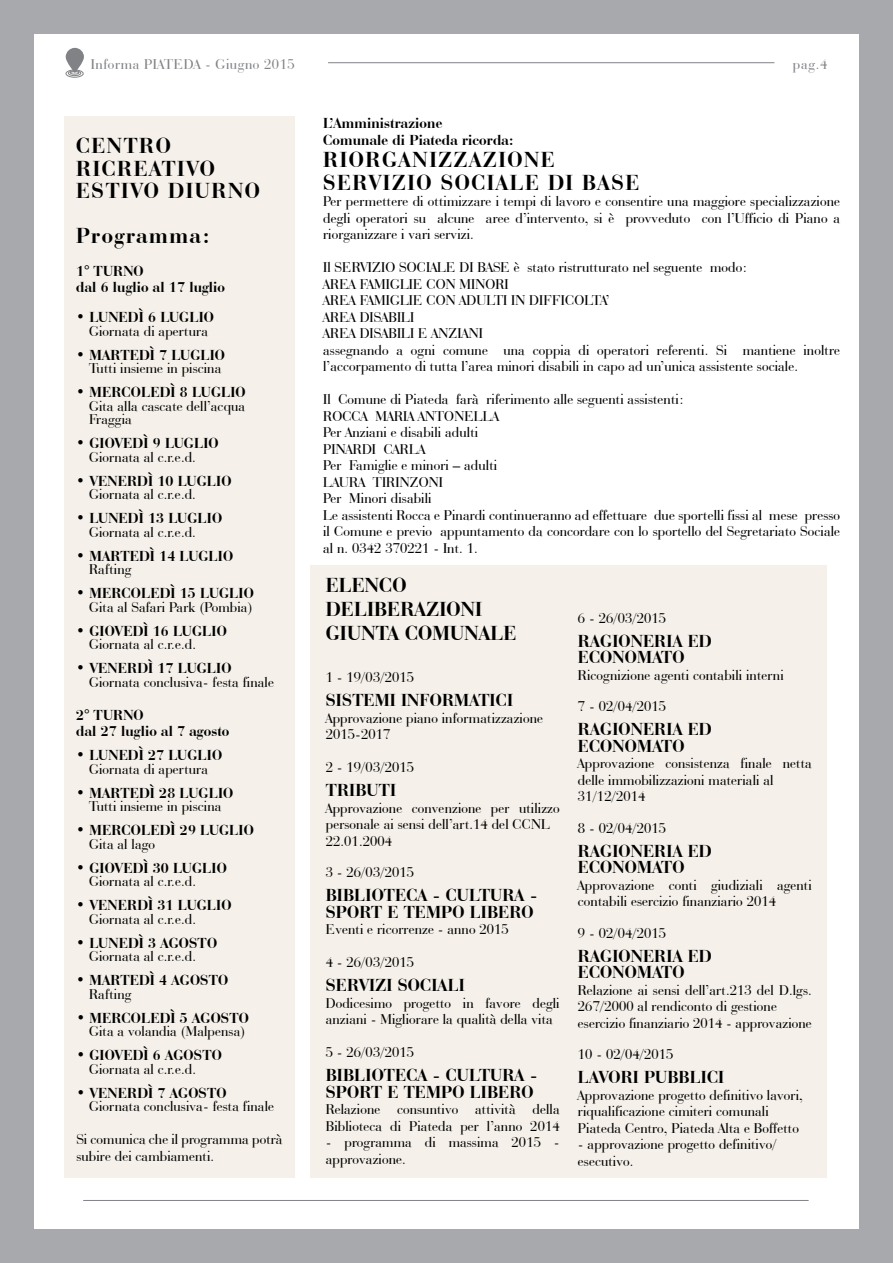
<style>
.page{position:relative;width:893px;height:1263px;background:#a7a9ac}
.page>*{position:absolute;margin:0;border:0;box-sizing:border-box;transform-origin:0 0}
.t1{font:700 22.5px/22.5px "Bauer Bodoni BT";letter-spacing:.07em;color:#000}
.t2{font:700 21px/24px "Bauer Bodoni BT";letter-spacing:.01em;color:#000}
.t3{font:700 18px/16.5px "Bauer Bodoni BT";letter-spacing:.01em;color:#000}
.t4{font:15px/16.5px "Bauer Bodoni BT";letter-spacing:.01em;color:#000}
.t5{font:700 15px/16.5px "Bauer Bodoni BT";letter-spacing:.01em;color:#000}
.t6{font:15px "Bauer Bodoni BT";letter-spacing:.04em;color:#808285}
</style>
<div class="page">
<div style="left:34px;top:34px;width:825px;height:1195px;background:#fff"></div>
<div style="left:310px;top:566px;width:517px;height:612px;background:#f5f1ea"></div>
<hr style="left:328px;top:62px;width:446px;height:1px;background:#808285">
<div style="left:66px;top:70px;width:18px;height:8px;border:1px solid #808285;border-radius:50%"></div>
<div style="left:68px;top:71px;width:13px;height:5px;border:1px solid #808285;border-radius:50%"></div>
<svg style="left:70px;top:72px;width:9px;height:2px"></svg>
<svg style="left:66px;top:48px;width:18px;height:25px"></svg>
<hr style="left:83px;top:1200px;width:726px;height:1px;background:#808285">
<div style="left:64px;top:117px;width:231px;height:1061px;background:#f5f1ea"></div>
<p class="t6" style="left:91px;top:55px;width:205px">Informa PIATEDA - Giugno 2015</p>
<p class="t6" style="left:793px;top:54px;width:36px">pag.4</p>
<h1 class="t1" style="left:76px;top:134px;width:185px">CENTRO<br>RICREATIVO<br>ESTIVO DIURNO</h1>
<h1 class="t1" style="left:76px;top:223px;width:135px">Programma:</h1>
<p class="t5" style="left:76px;top:262px;width:150px">1° TURNO<br>dal 6 luglio al 17 luglio</p>
<p class="t5" style="left:76px;top:308px;width:139px">• LUNEDÌ 6 LUGLIO</p>
<p class="t4" style="left:89px;top:322px;width:120px">Giornata di apertura</p>
<p class="t5" style="left:76px;top:346px;width:150px">• MARTEDÌ 7 LUGLIO</p>
<p class="t4" style="left:89px;top:360px;width:134px">Tutti insieme in piscina</p>
<p class="t5" style="left:76px;top:383px;width:171px">• MERCOLEDÌ 8 LUGLIO</p>
<p class="t4" style="left:89px;top:399px;width:158px;line-height:13.5px">Gita alla cascate dell’acqua<br>Fraggia</p>
<p class="t5" style="left:76px;top:434px;width:144px">• GIOVEDÌ 9 LUGLIO</p>
<p class="t4" style="left:89px;top:448px;width:108px">Giornata al c.r.e.d.</p>
<p class="t5" style="left:76px;top:472px;width:157px">• VENERDÌ 10 LUGLIO</p>
<p class="t4" style="left:89px;top:486px;width:108px">Giornata al c.r.e.d.</p>
<p class="t5" style="left:76px;top:509px;width:147px">• LUNEDÌ 13 LUGLIO</p>
<p class="t4" style="left:89px;top:523px;width:108px">Giornata al c.r.e.d.</p>
<p class="t5" style="left:76px;top:547px;width:158px">• MARTEDÌ 14 LUGLIO</p>
<p class="t4" style="left:89px;top:561px;width:44px">Rafting</p>
<p class="t5" style="left:76px;top:584px;width:179px">• MERCOLEDÌ 15 LUGLIO</p>
<p class="t4" style="left:89px;top:598px;width:165px">Gita al Safari Park (Pombia)</p>
<p class="t5" style="left:76px;top:622px;width:152px">• GIOVEDÌ 16 LUGLIO</p>
<p class="t4" style="left:89px;top:636px;width:108px">Giornata al c.r.e.d.</p>
<p class="t5" style="left:76px;top:659px;width:157px">• VENERDÌ 17 LUGLIO</p>
<p class="t4" style="left:89px;top:673px;width:186px">Giornata conclusiva- festa finale</p>
<p class="t5" style="left:76px;top:706px;width:155px">2° TURNO<br>dal 27 luglio al 7 agosto</p>
<p class="t5" style="left:76px;top:746px;width:147px">• LUNEDÌ 27 LUGLIO</p>
<p class="t4" style="left:89px;top:760px;width:120px">Giornata di apertura</p>
<p class="t5" style="left:76px;top:784px;width:158px">• MARTEDÌ 28 LUGLIO</p>
<p class="t4" style="left:89px;top:798px;width:134px">Tutti insieme in piscina</p>
<p class="t5" style="left:76px;top:821px;width:179px">• MERCOLEDÌ 29 LUGLIO</p>
<p class="t4" style="left:89px;top:835px;width:68px">Gita al lago</p>
<p class="t5" style="left:76px;top:859px;width:152px">• GIOVEDÌ 30 LUGLIO</p>
<p class="t4" style="left:89px;top:873px;width:108px">Giornata al c.r.e.d.</p>
<p class="t5" style="left:76px;top:896px;width:157px">• VENERDÌ 31 LUGLIO</p>
<p class="t4" style="left:89px;top:910px;width:108px">Giornata al c.r.e.d.</p>
<p class="t5" style="left:76px;top:934px;width:142px">• LUNEDÌ 3 AGOSTO</p>
<p class="t4" style="left:89px;top:948px;width:108px">Giornata al c.r.e.d.</p>
<p class="t5" style="left:76px;top:971px;width:153px">• MARTEDÌ 4 AGOSTO</p>
<p class="t4" style="left:89px;top:985px;width:44px">Rafting</p>
<p class="t5" style="left:76px;top:1009px;width:174px">• MERCOLEDÌ 5 AGOSTO</p>
<p class="t4" style="left:89px;top:1023px;width:158px">Gita a volandia (Malpensa)</p>
<p class="t5" style="left:76px;top:1046px;width:147px">• GIOVEDÌ 6 AGOSTO</p>
<p class="t4" style="left:89px;top:1060px;width:108px">Giornata al c.r.e.d.</p>
<p class="t5" style="left:76px;top:1084px;width:152px">• VENERDÌ 7 AGOSTO</p>
<p class="t4" style="left:89px;top:1098px;width:186px">Giornata conclusiva- festa finale</p>
<p class="t4" style="left:76px;top:1131px;width:208px">Si comunica che il programma potrà subire dei cambiamenti.</p>
<p class="t5" style="left:323px;top:115px;width:192px">L’Amministrazione<br>Comunale di Piateda ricorda:</p>
<h1 class="t1" style="left:323px;top:148px;width:318px">RIORGANIZZAZIONE<br>SERVIZIO SOCIALE DI BASE</h1>
<p class="t4" style="left:323px;top:193px;width:518px;text-align:justify">Per permettere di ottimizzare i tempi di lavoro e consentire una maggiore specializzazione degli operatori su alcune aree d’intervento, si è provveduto con l’Ufficio di Piano a riorganizzare i vari servizi.</p>
<p class="t4" style="left:323px;top:259px;width:518px">Il SERVIZIO SOCIALE DI BASE è stato ristrutturato nel seguente modo:<br>AREA FAMIGLIE CON MINORI<br>AREA FAMIGLIE CON ADULTI IN DIFFICOLTA’<br>AREA DISABILI<br>AREA DISABILI E ANZIANI<br>assegnando a ogni comune una coppia di operatori referenti. Si mantiene inoltre l’accorpamento di tutta l’area minori disabili in capo ad un’unica assistente sociale.</p>
<p class="t4" style="left:323px;top:391px;width:518px">Il Comune di Piateda farà riferimento alle seguenti assistenti:<br>ROCCA MARIA ANTONELLA<br>Per Anziani e disabili adulti<br>PINARDI CARLA<br>Per Famiglie e minori – adulti<br>LAURA TIRINZONI<br>Per Minori disabili<br>Le assistenti Rocca e Pinardi continueranno ad effettuare due sportelli fissi al mese presso il Comune e previo appuntamento da concordare con lo sportello del Segretariato Sociale al n. 0342 370221 - Int. 1.</p>
<h2 class="t2" style="left:326px;top:573px;width:192px">ELENCO<br>DELIBERAZIONI<br>GIUNTA COMUNALE</h2>
<p class="t4" style="left:326px;top:669px;width:90px">1 - 19/03/2015</p>
<p class="t3" style="left:326px;top:691px;width:189px">SISTEMI INFORMATICI</p>
<p class="t4" style="left:326px;top:709px;width:219px">Approvazione piano informatizzazione<br>2015-2017</p>
<p class="t4" style="left:326px;top:759px;width:90px">2 - 19/03/2015</p>
<p class="t3" style="left:326px;top:781px;width:72px">TRIBUTI</p>
<p class="t4" style="left:326px;top:799px;width:235px">Approvazione convenzione per utilizzo personale ai sensi dell’art.14 del CCNL<br>22.01.2004</p>
<p class="t4" style="left:326px;top:864px;width:90px">3 - 26/03/2015</p>
<p class="t3" style="left:326px;top:886px;width:213px">BIBLIOTECA - CULTURA -<br>SPORT E TEMPO LIBERO</p>
<p class="t4" style="left:326px;top:921px;width:185px">Eventi e ricorrenze - anno 2015</p>
<p class="t4" style="left:326px;top:954px;width:90px">4 - 26/03/2015</p>
<p class="t3" style="left:326px;top:976px;width:141px">SERVIZI SOCIALI</p>
<p class="t4" style="left:326px;top:994px;width:235px">Dodicesimo progetto in favore degli anziani - Migliorare la qualità della vita</p>
<p class="t4" style="left:326px;top:1044px;width:90px">5 - 26/03/2015</p>
<p class="t3" style="left:326px;top:1066px;width:213px">BIBLIOTECA - CULTURA -<br>SPORT E TEMPO LIBERO</p>
<p class="t4" style="left:326px;top:1101px;width:235px">Relazione consuntivo attività della<br>Biblioteca di Piateda per l’anno 2014</p>
<p class="t4" style="left:326px;top:1134px;width:235px">- programma di massima 2015 - approvazione.</p>
<p class="t4" style="left:578px;top:609px;width:90px">6 - 26/03/2015</p>
<p class="t3" style="left:578px;top:632px;width:135px">RAGIONERIA ED<br>ECONOMATO</p>
<p class="t4" style="left:578px;top:659px;width:207px;line-height:31.5px">Ricognizione agenti contabili interni<br>7 - 02/04/2015</p>
<p class="t3" style="left:578px;top:720px;width:135px">RAGIONERIA ED<br>ECONOMATO</p>
<p class="t4" style="left:578px;top:755px;width:235px">Approvazione consistenza finale netta delle immobilizzazioni materiali al<br>31/12/2014</p>
<p class="t4" style="left:578px;top:819px;width:90px">8 - 02/04/2015</p>
<p class="t3" style="left:578px;top:842px;width:135px">RAGIONERIA ED<br>ECONOMATO</p>
<p class="t4" style="left:578px;top:876px;width:235px">Approvazione conti giudiziali agenti contabili esercizio finanziario 2014</p>
<p class="t4" style="left:578px;top:924px;width:90px">9 - 02/04/2015</p>
<p class="t3" style="left:578px;top:947px;width:135px">RAGIONERIA ED<br>ECONOMATO</p>
<p class="t4" style="left:578px;top:981px;width:235px">Relazione ai sensi dell’art.213 del D.lgs.<br>267/2000 al rendiconto di gestione esercizio finanziario 2014 - approvazione</p>
<p class="t4" style="left:578px;top:1046px;width:97px">10 - 02/04/2015</p>
<p class="t3" style="left:578px;top:1068px;width:148px">LAVORI PUBBLICI</p>
<p class="t4" style="left:578px;top:1086px;width:226px">Approvazione progetto definitivo lavori, riqualificazione cimiteri comunali<br>Piateda Centro, Piateda Alta e Boffetto</p>
<p class="t4" style="left:578px;top:1136px;width:200px">- approvazione progetto definitivo/ esecutivo.</p>
</div>
